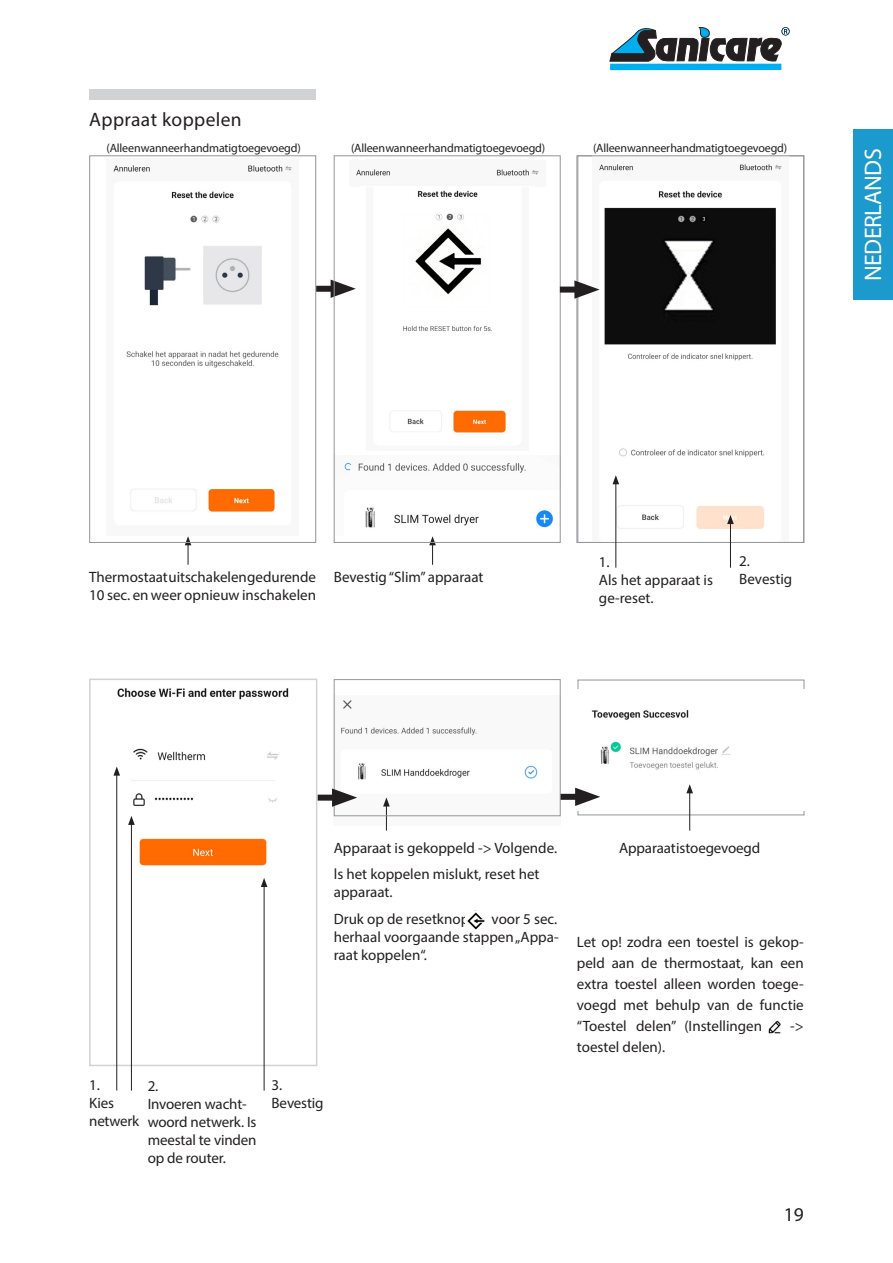
<style>
.page{position:relative;width:893px;height:1263px;background:#fff}
.page>*{position:absolute;margin:0;border:0;box-sizing:border-box;transform-origin:0 0}
.t1{font:24px "Myriad Pro";letter-spacing:-.025em;color:#fff}
.Teilüberschrift{font:19.5px "Myriad Pro";letter-spacing:.02em;color:#231f20}
.Überschrift{font:15px/18px "Myriad Pro";color:#231f20}
.Brottext{font:15px/21px "Myriad Pro";color:#231f20;text-align:justify}
.Fließtext_Grafiken{font:15px/18px "Myriad Pro";letter-spacing:-.01em;color:#231f20}
.Überschrift-2{font:12px "Myriad Pro";letter-spacing:-.015em;color:#231f20}
</style>
<div class="page">
<div style="left:610px;top:64px;width:171px;height:6px;background:#00aeef"></div>
<svg style="left:610px;top:27px;width:180px;height:35px"></svg>
<div style="left:853px;top:130px;width:40px;height:170px;background:#1c99cd"></div>
<img style="left:334px;top:700px;width:227px;height:117px">
<img style="left:467px;top:912px;width:18px;height:18px">
<svg style="left:383px;top:797px;width:7px;height:34px"></svg>
<div style="left:334px;top:679px;width:227px;height:137px;border:1px solid #939598"></div>
<div style="left:578px;top:680px;width:226px;height:135px;border:1px solid #939598"></div>
<div style="left:317px;top:795px;width:25px;height:6px;background:#231f20"></div>
<svg style="left:332px;top:788px;width:25px;height:19px"></svg>
<img style="left:116px;top:688px;width:173px;height:347px">
<div style="left:89px;top:679px;width:228px;height:387px;border:2px solid #d1d2d4"></div>
<hr style="left:117px;top:773px;width:1px;height:317px;background:#231f20">
<svg style="left:113px;top:766px;width:7px;height:10px"></svg>
<hr style="left:131px;top:822px;width:1px;height:268px;background:#231f20">
<svg style="left:128px;top:816px;width:7px;height:9px"></svg>
<hr style="left:264px;top:884px;width:1px;height:206px;background:#231f20">
<svg style="left:261px;top:878px;width:6px;height:9px"></svg>
<div style="left:89px;top:89px;width:227px;height:11px;background:#d1d2d4"></div>
<div style="left:316px;top:286px;width:25px;height:6px;background:#231f20"></div>
<svg style="left:331px;top:280px;width:25px;height:18px"></svg>
<img style="left:344px;top:462px;width:209px;height:66px">
<img style="left:389px;top:190px;width:117px;height:243px">
<svg style="left:429px;top:536px;width:7px;height:29px"></svg>
<div style="left:334px;top:155px;width:227px;height:388px;border:1px solid #939598"></div>
<img style="left:599px;top:164px;width:183px;height:377px">
<div style="left:576px;top:155px;width:228px;height:388px;border:1px solid #939598"></div>
<hr style="left:616px;top:482px;width:1px;height:86px;background:#231f20">
<svg style="left:612px;top:475px;width:7px;height:9px"></svg>
<hr style="left:730px;top:522px;width:1px;height:46px;background:#231f20">
<svg style="left:727px;top:515px;width:7px;height:9px"></svg>
<img style="left:113px;top:165px;width:179px;height:347px">
<svg style="left:185px;top:536px;width:6px;height:29px"></svg>
<div style="left:89px;top:155px;width:227px;height:388px;border:1px solid #939598"></div>
<img style="left:356px;top:169px;width:183px;height:7px">
<div style="left:560px;top:287px;width:25px;height:6px;background:#231f20"></div>
<svg style="left:574px;top:280px;width:26px;height:19px"></svg>
<img style="left:578px;top:690px;width:226px;height:121px">
<hr style="left:689px;top:791px;width:1px;height:40px;background:#231f20">
<svg style="left:686px;top:784px;width:7px;height:9px"></svg>
<div style="left:561px;top:794px;width:24px;height:6px;background:#231f20"></div>
<svg style="left:575px;top:788px;width:25px;height:18px"></svg>
<img style="left:768px;top:1020px;width:13px;height:14px">
<p class="Teilüberschrift" style="left:89px;top:108px;width:154px">Appraat koppelen</p>
<p class="Überschrift-2" style="left:107px;top:141px;width:196px">(Alleen wanneer handmatig toegevoegd)</p>
<p class="Überschrift-2" style="left:351px;top:141px;width:196px">(Alleen wanneer handmatig toegevoegd)</p>
<p class="Überschrift-2" style="left:593px;top:141px;width:196px">(Alleen wanneer handmatig toegevoegd)</p>
<h1 class="t1" style="left:858px;top:281px;width:134px;rotate:-90deg">NEDERLANDS</h1>
<p class="Überschrift" style="left:89px;top:568px;width:228px">Thermostaat uitschakelen gedurende<br>10 sec. en weer opnieuw inschakelen</p>
<p class="Überschrift" style="left:334px;top:568px;width:151px">Bevestig “Slim” apparaat</p>
<p class="Überschrift" style="left:599px;top:553px;width:116px">1.<br>Als het apparaat is ge-reset.</p>
<p class="Überschrift" style="left:739px;top:552px;width:55px">2.<br>Bevestig</p>
<p class="Überschrift" style="left:334px;top:838px;width:225px">Apparaat is gekoppeld -&gt; Volgende.</p>
<p class="Überschrift" style="left:334px;top:865px;width:207px">ls het koppelen mislukt, reset het apparaat.</p>
<p class="Überschrift" style="left:334px;top:909px;width:137px">Druk op de resetknop</p>
<p class="Überschrift" style="left:334px;top:909px;width:226px;text-align:justify;text-indent:158px">voor 5 sec. herhaal voorgaande stappen „Appa&shy;raat koppelen“.</p>
<p class="Überschrift" style="left:89px;top:1076px;width:51px">1.<br>Kies netwerk</p>
<p class="Fließtext_Grafiken" style="left:148px;top:1076px;width:12px">2.</p>
<p class="Fließtext_Grafiken" style="left:148px;top:1094px;width:110px">Invoeren wacht&shy;woord netwerk. Is meestal te vinden op de router.</p>
<p class="Überschrift" style="left:272px;top:1076px;width:54px">3.<br>Bevestig</p>
<p class="Überschrift" style="left:619px;top:838px;width:142px">Apparaat is toegevoegd</p>
<p class="Brottext" style="left:577px;top:931px;width:228px">Let op! zodra een toestel is gekop&shy;peld aan de thermostaat, kan een extra toestel alleen worden toege&shy;voegd met behulp van de functie “Toestel delen” (Instellingen</p>
<p class="Brottext" style="left:790px;top:1015px;width:15px">-&gt;</p>
<p class="Brottext" style="left:577px;top:1036px;width:90px">toestel delen).</p>
<h2 class="Teilüberschrift" style="left:784px;top:1202px;width:22px">19</h2>
</div>
